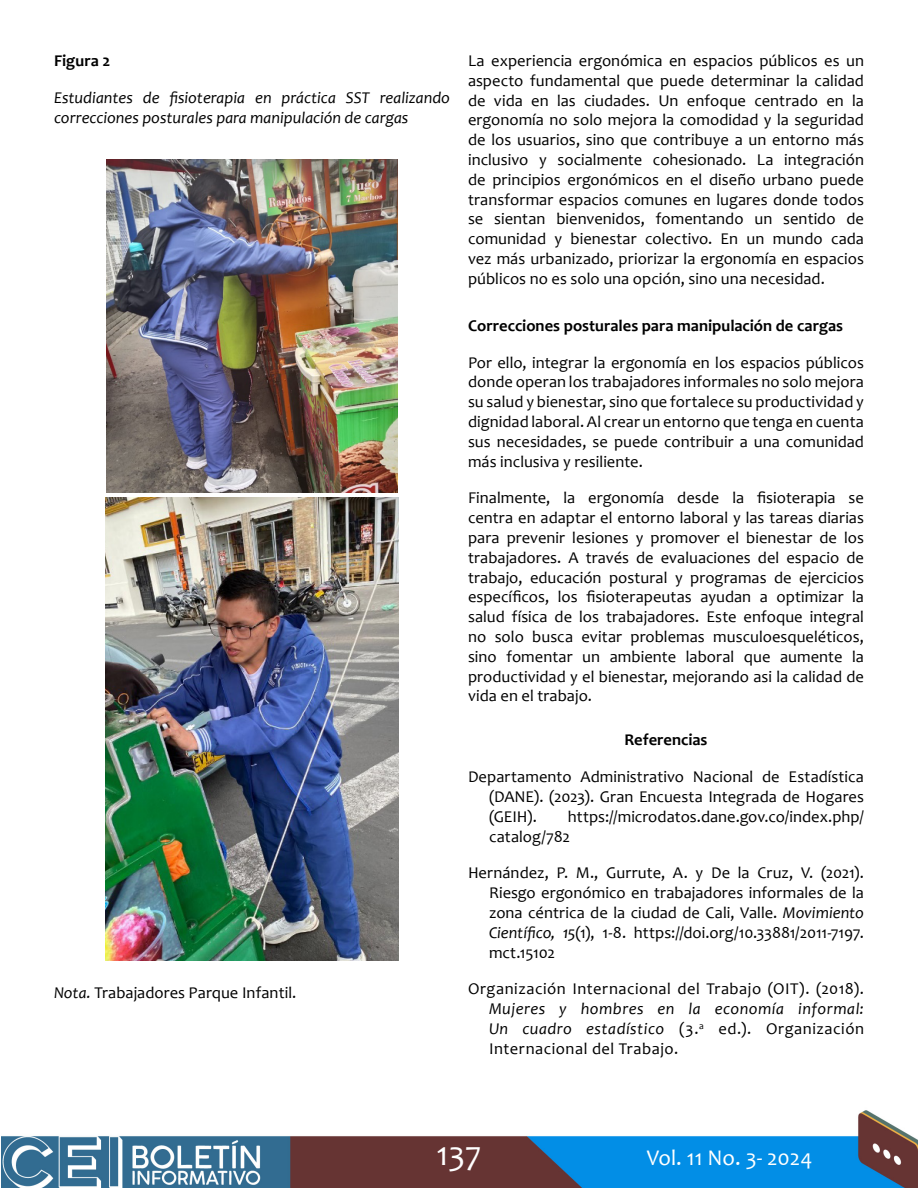
<style>
.page{position:relative;width:918px;height:1188px;background:#fff}
.page>*{position:absolute;margin:0;border:0;box-sizing:border-box;transform-origin:0 0}
.t1{font:34.5px "Candara";color:#fff}
.t2{font:22.5px "Candara";color:#fff}
.t3{font:16.5px/19.8px "Candara";letter-spacing:.005em;color:#000;text-align:justify}
.t4{font:italic 16.5px/19.8px "Candara";color:#000}
.t5{font:700 16.5px "Candara";color:#000}
.t6{font:16.5px "Candara";letter-spacing:.03em;color:#000}
.s1{font-style:italic}
.s2{font-style:normal}
</style>
<div class="page">
<img style="left:1px;top:1110px;width:917px;height:78px">
<img style="left:107px;top:160px;width:290px;height:333px">
<img style="left:105px;top:497px;width:294px;height:464px">
<p class="t5" style="left:54px;top:50px;width:58px">Figura 2</p>
<p class="t4" style="left:54px;top:87px;width:397px">Estudiantes de fisioterapia en práctica SST realizando correcciones posturales para manipulación de cargas</p>
<p class="t3" style="left:54px;top:982px;width:244px"><span class="s1">Nota.</span> Trabajadores Parque Infantil.</p>
<p class="t3" style="left:468px;top:51px;width:398px">La experiencia ergonómica en espacios públicos es un aspecto fundamental que puede determinar la calidad de vida en las ciudades. Un enfoque centrado en la ergonomía no solo mejora la comodidad y la seguridad de los usuarios, sino que contribuye a un entorno más inclusivo y socialmente cohesionado. La integración de principios ergonómicos en el diseño urbano puede transformar espacios comunes en lugares donde todos se sientan bienvenidos, fomentando un sentido de comunidad y bienestar colectivo. En un mundo cada vez más urbanizado, priorizar la ergonomía en espacios públicos no es solo una opción, sino una necesidad.</p>
<p class="t5" style="left:468px;top:315px;width:377px">Correcciones posturales para manipulación de cargas</p>
<p class="t3" style="left:468px;top:352px;width:398px">Por ello, integrar la ergonomía en los espacios públicos donde operan los trabajadores informales no solo mejora su salud y bienestar, sino que fortalece su productividad y dignidad laboral. Al crear un entorno que tenga en cuenta sus necesidades, se puede contribuir a una comunidad más inclusiva y resiliente.</p>
<p class="t3" style="left:468px;top:488px;width:398px">Finalmente, la ergonomía desde la fisioterapia se centra en adaptar el entorno laboral y las tareas diarias para prevenir lesiones y promover el bienestar de los trabajadores. A través de evaluaciones del espacio de trabajo, educación postural y programas de ejercicios específicos, los fisioterapeutas ayudan a optimizar la salud física de los trabajadores. Este enfoque integral no solo busca evitar problemas musculoesqueléticos, sino fomentar un ambiente laboral que aumente la productividad y el bienestar, mejorando asi la calidad de vida en el trabajo.</p>
<p class="t5" style="left:625px;top:730px;width:84px">Referencias</p>
<p class="t3" style="left:489px;top:767px;width:377px;text-indent:-21px">Departamento Administrativo Nacional de Estadística (DANE). (2023). Gran Encuesta Integrada de Hogares (GEIH).</p>
<p class="t3" style="left:489px;top:806px;width:377px;text-indent:79px">https://microdatos.dane.gov.co/index.php/ catalog/782</p>
<p class="t3" style="left:489px;top:863px;width:377px;text-indent:-21px">Hernández, P. M., Gurrute, A. y De la Cruz, V. (2021).<br>Riesgo ergonómico en trabajadores informales de la zona céntrica de la ciudad de Cali, Valle. <span class="s1">Movimiento Científico, 15</span>(1), 1-8. https://doi.org/10.33881/2011-7197. mct.15102</p>
<p class="t6" style="left:468px;top:979px;width:397px">Organización Internacional del Trabajo (OIT). (2018).</p>
<p class="t4" style="left:489px;top:999px;width:377px;text-align:justify">Mujeres y hombres en la economía informal:<br>Un cuadro estadístico <span class="s2">(3.</span><sup>a</sup> <span class="s2">ed.). Organización Internacional del Trabajo.</span></p>
<h1 class="t1" style="left:436px;top:1132px;width:47px">137</h1>
<h2 class="t2" style="left:647px;top:1144px;width:167px">Vol. 11 No. 3- 2024</h2>
</div>
